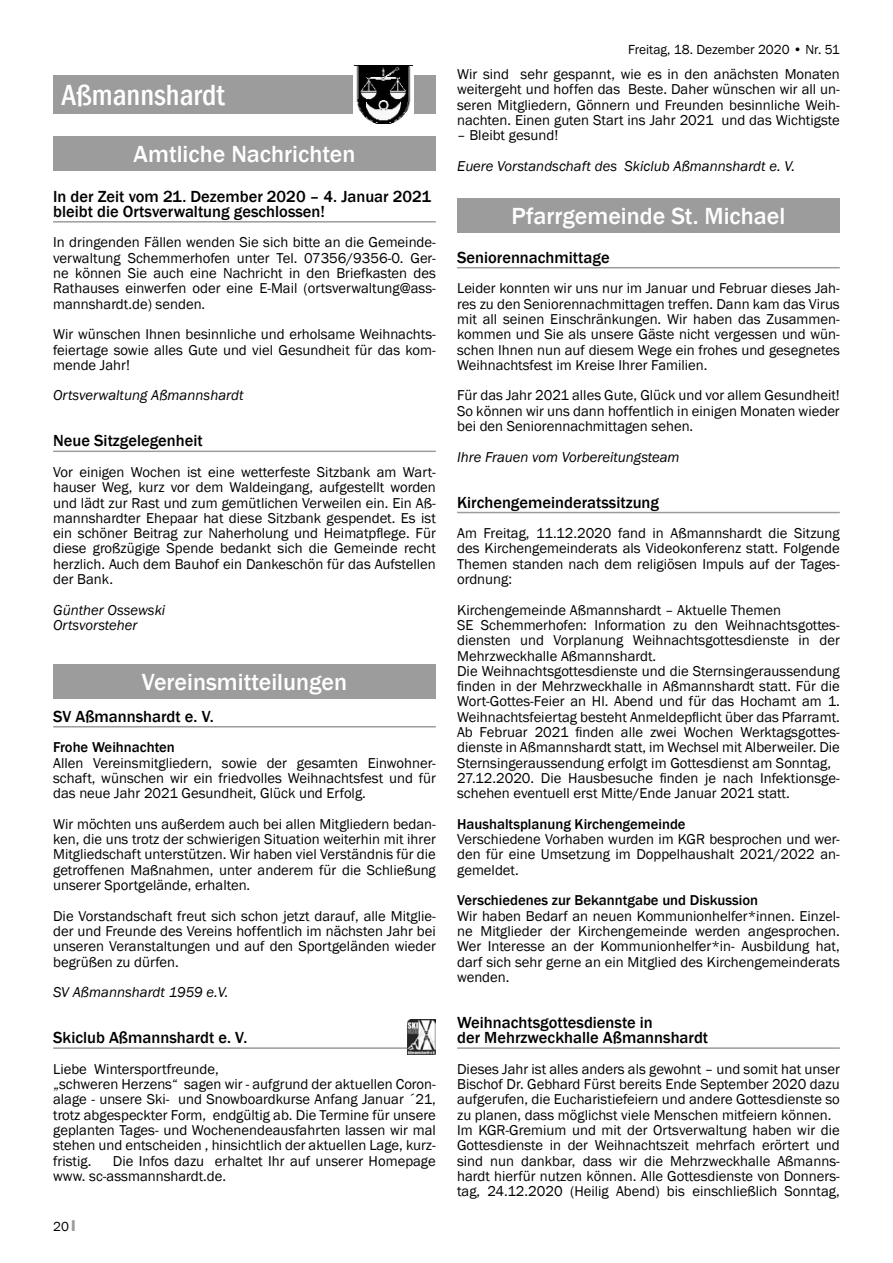
<style>
.page{position:relative;width:893px;height:1263px;background:#fff}
.page>*{position:absolute;margin:0;border:0;box-sizing:border-box;transform-origin:0 0}
.t1{font:500 condensed 30px "Franklin Gothic";color:#fff}
.t2{font:500 24px "Franklin Gothic";color:#fff}
.t3{font:500 16.5px/15.3px "Franklin Gothic";color:#000}
.t4{font:14.7px/15.3px "Franklin Gothic";color:#000;text-align:justify}
.t5{font:italic 14.7px/15.3px "Franklin Gothic";color:#000}
.t6{font:500 14.7px "Franklin Gothic";color:#000}
.t7{font:13.5px "Franklin Gothic";color:#000}
.s1{font-family:"Impact";color:#9c9c9d}
</style>
<div class="page">
<hr style="left:457px;top:267px;width:383px;height:1px;background:#9c9c9d">
<hr style="left:457px;top:512px;width:383px;height:1px;background:#9c9c9d">
<hr style="left:457px;top:1047px;width:383px;height:2px;background:#9c9c9d">
<div style="left:457px;top:198px;width:383px;height:34px;background:#9c9c9d"></div>
<hr style="left:53px;top:221px;width:383px;height:2px;background:#9c9c9d">
<hr style="left:53px;top:451px;width:383px;height:1px;background:#9c9c9d">
<hr style="left:53px;top:726px;width:383px;height:1px;background:#9c9c9d">
<hr style="left:53px;top:1047px;width:383px;height:2px;background:#9c9c9d">
<div style="left:53px;top:75px;width:383px;height:39px;background:#9c9c9d"></div>
<div style="left:354px;top:62px;width:60px;height:63px;background:linear-gradient(to right,#fff,#fff)"></div>
<img style="left:355px;top:66px;width:57px;height:57px">
<div style="left:53px;top:137px;width:383px;height:34px;background:#9c9c9d"></div>
<div style="left:53px;top:664px;width:383px;height:34px;background:#9c9c9d"></div>
<img style="left:407px;top:1019px;width:29px;height:35px">
<h1 class="t1" style="left:62px;top:75px;width:164px">Aßmannshardt</h1>
<h2 class="t2" style="left:134px;top:139px;width:223px">Amtliche Nachrichten</h2>
<p class="t3" style="left:53px;top:189px;width:379px">In der Zeit vom 21. Dezember 2020 – 4. Januar 2021 bleibt die Ortsverwaltung geschlossen!</p>
<p class="t4" style="left:53px;top:235px;width:384px">In dringenden Fällen wenden Sie sich bitte an die Gemeinde&shy;verwaltung Schemmerhofen unter Tel. 07356/9356-0. Ger&shy;ne können Sie auch eine Nachricht in den Briefkasten des Rathauses einwerfen oder eine E-Mail (ortsverwaltung@ass&shy;mannshardt.de) senden.</p>
<p class="t4" style="left:53px;top:327px;width:384px">Wir wünschen Ihnen besinnliche und erholsame Weihnachts&shy;feiertage sowie alles Gute und viel Gesundheit für das kom&shy;mende Jahr!</p>
<p class="t5" style="left:53px;top:388px;width:192px">Ortsverwaltung Aßmannshardt</p>
<p class="t3" style="left:53px;top:433px;width:151px">Neue Sitzgelegenheit</p>
<p class="t4" style="left:53px;top:465px;width:384px">Vor einigen Wochen ist eine wetterfeste Sitzbank am Wart&shy;hauser Weg, kurz vor dem Waldeingang, aufgestellt worden und lädt zur Rast und zum gemütlichen Verweilen ein. Ein Aß&shy;mannshardter Ehepaar hat diese Sitzbank gespendet. Es ist ein schöner Beitrag zur Naherholung und Heimatpflege. Für diese großzügige Spende bedankt sich die Gemeinde recht herzlich. Auch dem Bauhof ein Dankeschön für das Aufstellen der Bank.</p>
<p class="t5" style="left:53px;top:602px;width:114px">Günther Ossewski<br>Ortsvorsteher</p>
<h2 class="t2" style="left:142px;top:667px;width:207px">Vereinsmitteilungen</h2>
<p class="t3" style="left:53px;top:709px;width:162px">SV Aßmannshardt e. V.</p>
<p class="t6" style="left:53px;top:738px;width:123px">Frohe Weihnachten</p>
<p class="t4" style="left:53px;top:755px;width:384px">Allen Vereinsmitgliedern, sowie der gesamten Einwohner&shy;schaft, wünschen wir ein friedvolles Weihnachtsfest und für das neue Jahr 2021 Gesundheit, Glück und Erfolg.</p>
<p class="t4" style="left:53px;top:817px;width:384px">Wir möchten uns außerdem auch bei allen Mitgliedern bedan&shy;ken, die uns trotz der schwierigen Situation weiterhin mit ihrer Mitgliedschaft unterstützen. Wir haben viel Verständnis für die getroffenen Maßnahmen, unter anderem für die Schließung unserer Sportgelände, erhalten.</p>
<p class="t4" style="left:53px;top:908px;width:384px">Die Vorstandschaft freut sich schon jetzt darauf, alle Mitglie&shy;der und Freunde des Vereins hoffentlich im nächsten Jahr bei unseren Veranstaltungen und auf den Sportgeländen wieder begrüßen zu dürfen.</p>
<p class="t5" style="left:53px;top:985px;width:177px">SV Aßmannshardt 1959 e.V.</p>
<p class="t3" style="left:53px;top:1030px;width:196px">Skiclub Aßmannshardt e. V.</p>
<p class="t4" style="left:53px;top:1061px;width:384px;text-align:left">Liebe Wintersportfreunde,<br>„schweren Herzens“ sagen wir - aufgrund der aktuellen Coron&shy;alage - unsere Ski- und Snowboardkurse Anfang Januar ´21, trotz abgespeckter Form, endgültig ab. Die Termine für unsere geplanten Tages- und Wochenendeausfahrten lassen wir mal stehen und entscheiden , hinsichtlich der aktuellen Lage, kurz&shy;fristig.</p>
<p class="t4" style="left:53px;top:1153px;width:384px;text-indent:60px">Die Infos dazu erhaltet Ihr auf unserer Homepage www. sc-assmannshardt.de.</p>
<p class="t7" style="left:53px;top:1218px;width:24px">20 <span class="s1">I</span></p>
<p class="t7" style="left:628px;top:41px;width:213px">Freitag, 18. Dezember 2020 • Nr. 51</p>
<p class="t4" style="left:457px;top:67px;width:384px">Wir sind sehr gespannt, wie es in den anächsten Monaten weitergeht und hoffen das Beste. Daher wünschen wir all un&shy;seren Mitgliedern, Gönnern und Freunden besinnliche Weih&shy;nachten. Einen guten Start ins Jahr 2021 und das Wichtigste</p>
<p class="t4" style="left:457px;top:128px;width:103px">– Bleibt gesund!</p>
<p class="t5" style="left:457px;top:159px;width:339px">Euere Vorstandschaft des Skiclub Aßmannshardt e. V.</p>
<h2 class="t2" style="left:512px;top:201px;width:275px">Pfarrgemeinde St. Michael</h2>
<p class="t3" style="left:457px;top:250px;width:154px">Seniorennachmittage</p>
<p class="t4" style="left:457px;top:281px;width:384px">Leider konnten wir uns nur im Januar und Februar dieses Jah&shy;res zu den Seniorennachmittagen treffen. Dann kam das Virus mit all seinen Einschränkungen. Wir haben das Zusammen&shy;kommen und Sie als unsere Gäste nicht vergessen und wün&shy;schen Ihnen nun auf diesem Wege ein frohes und gesegnetes Weihnachtsfest im Kreise Ihrer Familien.</p>
<p class="t4" style="left:457px;top:388px;width:384px">Für das Jahr 2021 alles Gute, Glück und vor allem Gesundheit!<br>So können wir uns dann hoffentlich in einigen Monaten wieder bei den Seniorennachmittagen sehen.</p>
<p class="t5" style="left:457px;top:449px;width:224px">Ihre Frauen vom Vorbereitungsteam</p>
<p class="t3" style="left:457px;top:495px;width:203px">Kirchengemeinderatssitzung</p>
<p class="t4" style="left:457px;top:526px;width:384px">Am Freitag, 11.12.2020 fand in Aßmannshardt die Sitzung des Kirchengemeinderats als Videokonferenz statt. Folgende Themen standen nach dem religiösen Impuls auf der Tages&shy;ordnung:</p>
<p class="t4" style="left:457px;top:602px;width:384px;text-align:left">Kirchengemeinde Aßmannshardt – Aktuelle Themen<br>SE Schemmerhofen: Information zu den Weihnachtsgottes&shy;diensten und Vorplanung Weihnachtsgottesdienste in der Mehrzweckhalle Aßmannshardt.<br>Die Weihnachtsgottesdienste und die Sternsingeraussendung finden in der Mehrzweckhalle in Aßmannshardt statt. Für die Wort-Gottes-Feier an Hl. Abend und für das Hochamt am 1.<br>Weihnachtsfeiertag besteht Anmeldepflicht über das Pfarramt.<br>Ab Februar 2021 finden alle zwei Wochen Werktagsgottes&shy;dienste in Aßmannshardt statt, im Wechsel mit Alberweiler. Die Sternsingeraussendung erfolgt im Gottesdienst am Sonntag, 27.12.2020. Die Hausbesuche finden je nach Infektionsge&shy;schehen eventuell erst Mitte/Ende Januar 2021 statt.</p>
<p class="t6" style="left:457px;top:815px;width:230px">Haushaltsplanung Kirchengemeinde</p>
<p class="t4" style="left:457px;top:832px;width:384px">Verschiedene Vorhaben wurden im KGR besprochen und wer&shy;den für eine Umsetzung im Doppelhaushalt 2021/2022 an&shy;gemeldet.</p>
<p class="t6" style="left:457px;top:891px;width:302px">Verschiedenes zur Bekanntgabe und Diskussion</p>
<p class="t4" style="left:457px;top:908px;width:384px">Wir haben Bedarf an neuen Kommunionhelfer*innen. Einzel&shy;ne Mitglieder der Kirchengemeinde werden angesprochen.<br>Wer Interesse an der Kommunionhelfer*in- Ausbildung hat, darf sich sehr gerne an ein Mitglied des Kirchengemeinderats wenden.</p>
<p class="t3" style="left:457px;top:1015px;width:253px">Weihnachtsgottesdienste in<br>der Mehrzweckhalle Aßmannshardt</p>
<p class="t4" style="left:457px;top:1061px;width:384px;text-align:left">Dieses Jahr ist alles anders als gewohnt – und somit hat unser Bischof Dr. Gebhard Fürst bereits Ende September 2020 dazu aufgerufen, die Eucharistiefeiern und andere Gottesdienste so zu planen, dass möglichst viele Menschen mitfeiern können.<br>Im KGR-Gremium und mit der Ortsverwaltung haben wir die Gottesdienste in der Weihnachtszeit mehrfach erörtert und sind nun dankbar, dass wir die Mehrzweckhalle Aßmanns&shy;hardt hierfür nutzen können. Alle Gottesdienste von Donners&shy;tag, 24.12.2020 (Heilig Abend) bis einschließlich Sonntag,</p>
</div>
